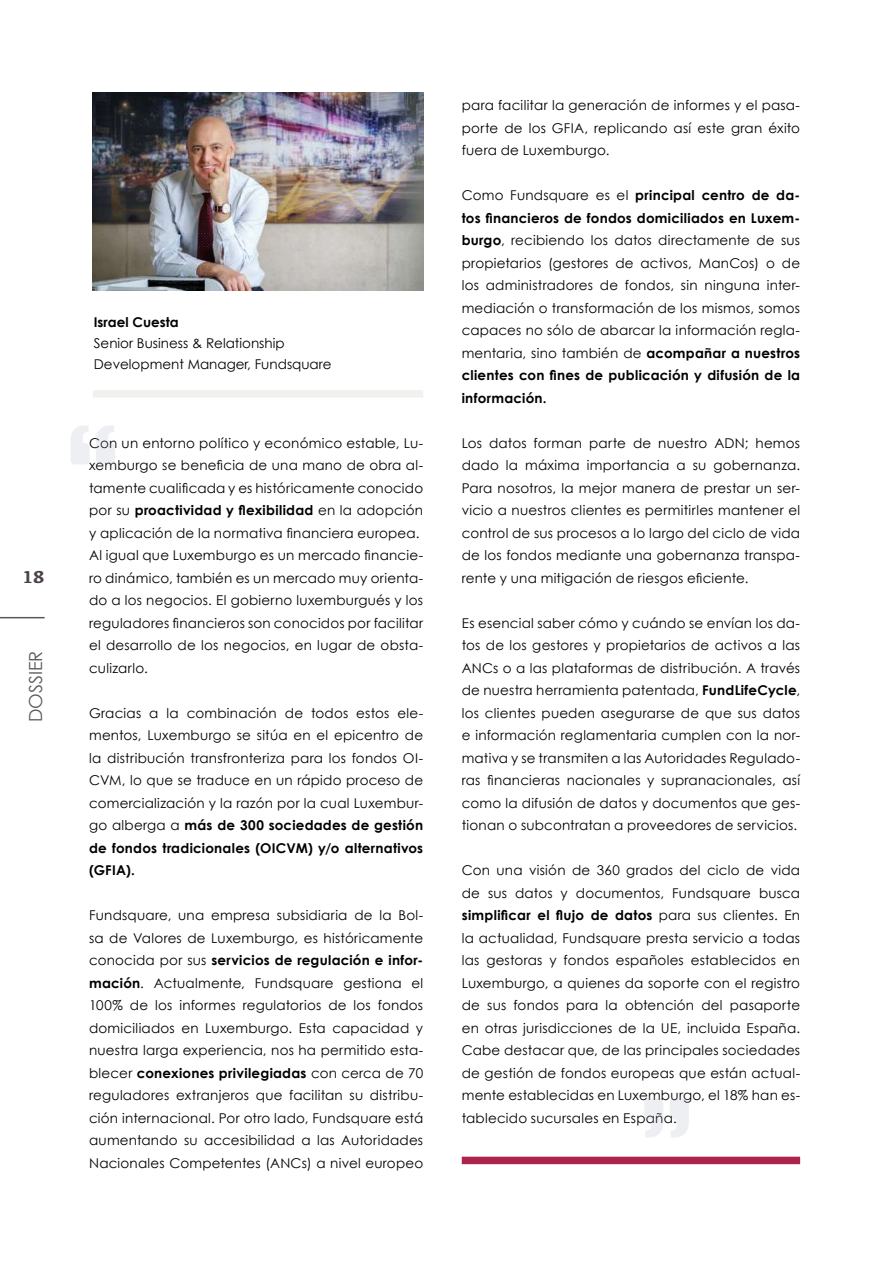
<style>
.page{position:relative;width:893px;height:1263px;background:#fff}
.page>*{position:absolute;margin:0;border:0;box-sizing:border-box;transform-origin:0 0}
.t1{font:18px "Century Gothic";color:#58585a}
.t2{font:700 18px "Kefa";color:#4c434c}
.t3{font:13.5px/22.5px "Century Gothic";letter-spacing:.015em;color:#000;text-align:justify}
.t4{font:700 13.5px "Century Gothic";color:#000}
.s1{font-weight:700}
</style>
<div class="page">
<div style="left:462px;top:1157px;width:338px;height:7px;background:#ac234b"></div>
<svg style="left:71px;top:425px;width:44px;height:39px"></svg>
<svg style="left:644px;top:1098px;width:45px;height:39px"></svg>
<img style="left:93px;top:93px;width:330px;height:198px">
<div style="left:93px;top:390px;width:330px;height:8px;background:#f1f1f0"></div>
<hr style="left:0;top:617px;width:45px;height:1px;background:#58585a">
<h1 class="t2" style="left:22px;top:564px;width:24px">18</h1>
<h1 class="t1" style="left:25px;top:722px;width:73px;rotate:-90deg">DOSSIER</h1>
<p class="t4" style="left:94px;top:314px;width:86px">Israel Cuesta</p>
<p class="t3" style="left:94px;top:333px;width:239px;line-height:21px">Senior Business &amp; Relationship<br>Development Manager, Fundsquare</p>
<p class="t3" style="left:89px;top:431px;width:336px;text-align:left">Con un entorno político y económico estable, Lu&shy;xemburgo se beneficia de una mano de obra al&shy;tamente cualificada y es históricamente conocido por su <span class="s1">proactividad y flexibilidad</span> en la adopción y aplicación de la normativa financiera europea.<br>Al igual que Luxemburgo es un mercado financie&shy;ro dinámico, también es un mercado muy orienta&shy;do a los negocios. El gobierno luxemburgués y los reguladores financieros son conocidos por facilitar el desarrollo de los negocios, en lugar de obsta&shy;culizarlo.</p>
<p class="t3" style="left:89px;top:701px;width:336px">Gracias a la combinación de todos estos ele&shy;mentos, Luxemburgo se sitúa en el epicentro de la distribución transfronteriza para los fondos OI-CVM, lo que se traduce en un rápido proceso de comercialización y la razón por la cual Luxembur&shy;go alberga a <span class="s1">más de 300 sociedades de gestión de fondos tradicionales (OICVM) y/o alternativos (GFIA).</span></p>
<p class="t3" style="left:89px;top:904px;width:336px">Fundsquare, una empresa subsidiaria de la Bol&shy;sa de Valores de Luxemburgo, es históricamente conocida por sus <span class="s1">servicios de regulación e infor&shy;mación</span>. Actualmente, Fundsquare gestiona el 100% de los informes regulatorios de los fondos domiciliados en Luxemburgo. Esta capacidad y nuestra larga experiencia, nos ha permitido esta&shy;blecer <span class="s1">conexiones privilegiadas</span> con cerca de 70 reguladores extranjeros que facilitan su distribu&shy;ción internacional. Por otro lado, Fundsquare está aumentando su accesibilidad a las Autoridades Nacionales Competentes (ANCs) a nivel europeo</p>
<p class="t3" style="left:462px;top:94px;width:340px">para facilitar la generación de informes y el pasa&shy;porte de los GFIA, replicando así este gran éxito fuera de Luxemburgo.</p>
<p class="t3" style="left:462px;top:184px;width:340px">Como Fundsquare es el <span class="s1">principal centro de da&shy;tos financieros de fondos domiciliados en Luxem&shy;burgo</span>, recibiendo los datos directamente de sus propietarios (gestores de activos, ManCos) o de los administradores de fondos, sin ninguna inter&shy;mediación o transformación de los mismos, somos capaces no sólo de abarcar la información regla&shy;mentaria, sino también de <span class="s1">acompañar a nuestros clientes con fines de publicación y difusión de la información.</span></p>
<p class="t3" style="left:462px;top:431px;width:340px">Los datos forman parte de nuestro ADN; hemos dado la máxima importancia a su gobernanza.<br>Para nosotros, la mejor manera de prestar un ser&shy;vicio a nuestros clientes es permitirles mantener el control de sus procesos a lo largo del ciclo de vida de los fondos mediante una gobernanza transpa&shy;rente y una mitigación de riesgos eficiente.</p>
<p class="t3" style="left:462px;top:611px;width:340px">Es esencial saber cómo y cuándo se envían los da&shy;tos de los gestores y propietarios de activos a las ANCs o a las plataformas de distribución. A través de nuestra herramienta patentada, <span class="s1">FundLifeCycle</span>, los clientes pueden asegurarse de que sus datos e información reglamentaria cumplen con la nor&shy;mativa y se transmiten a las Autoridades Regulado&shy;ras financieras nacionales y supranacionales, así como la difusión de datos y documentos que ges&shy;tionan o subcontratan a proveedores de servicios.</p>
<p class="t3" style="left:462px;top:859px;width:340px">Con una visión de 360 grados del ciclo de vida de sus datos y documentos, Fundsquare busca <span class="s1">simplificar el flujo de datos</span> para sus clientes. En la actualidad, Fundsquare presta servicio a todas las gestoras y fondos españoles establecidos en Luxemburgo, a quienes da soporte con el registro de sus fondos para la obtención del pasaporte en otras jurisdicciones de la UE, incluida España.<br>Cabe destacar que, de las principales sociedades de gestión de fondos europeas que están actual&shy;mente establecidas en Luxemburgo, el 18% han es&shy;tablecido sucursales en España.</p>
</div>
